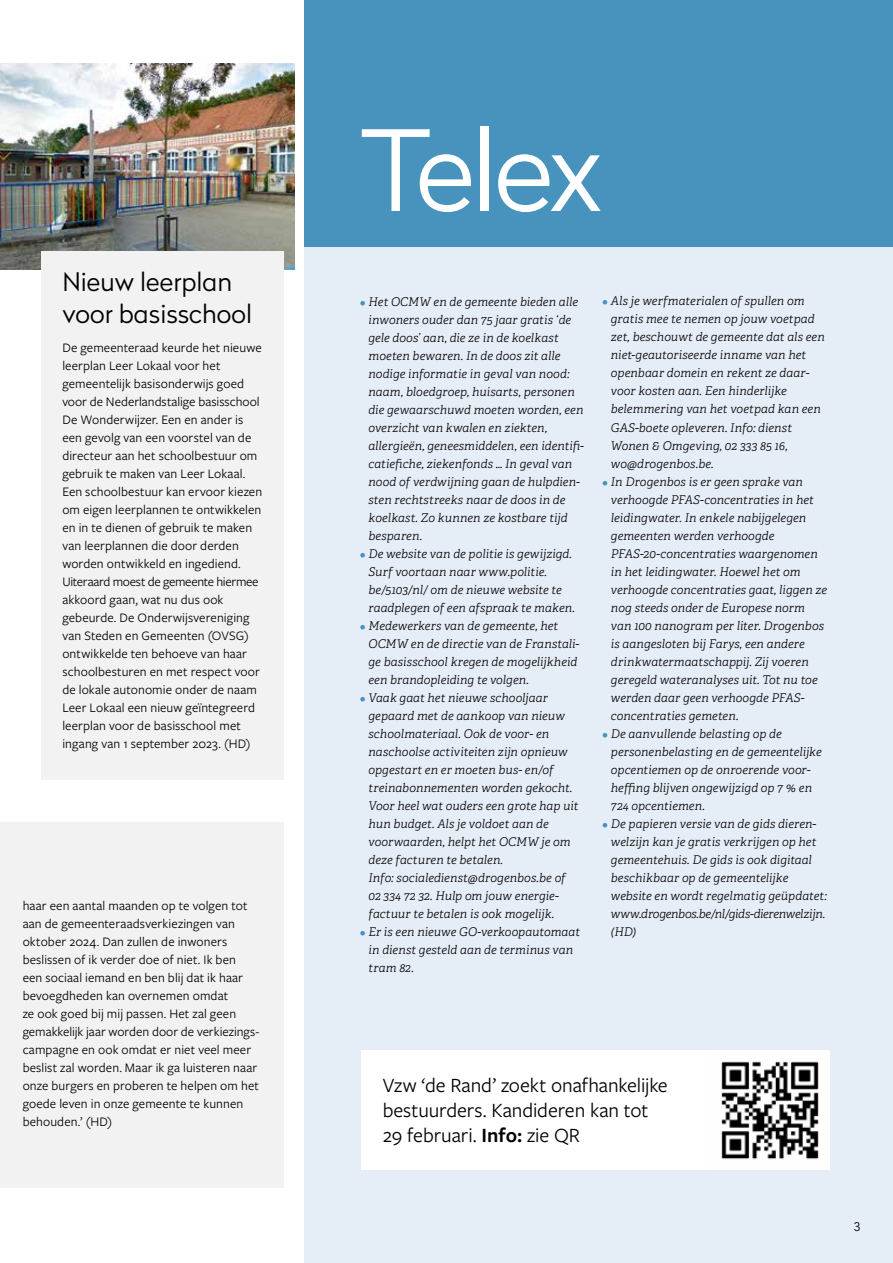
<style>
.page{position:relative;width:893px;height:1263px;background:#fff}
.page>*{position:absolute;margin:0;border:0;box-sizing:border-box;transform-origin:0 0}
.t1{font:300 111.15px "Radikal";letter-spacing:-.035em;color:#fff}
.t2{font:300 25.5px/31.5px "Radikal";color:#000}
.t3{font:21px/25.2px "Freight Sans Pro";letter-spacing:-.005em;color:#000}
.t4{font:13.5px/18px "Freight Sans Pro";letter-spacing:.01em;color:#000}
.t5{font:italic 300 12px/18px "Adelle";letter-spacing:.005em;color:#000}
.t6{font:300 12px "Radikal";color:#000}
.s1{font-family:"Freight Sans Pro";font-weight:700;font-style:normal;color:#4892be}
.s2{font-weight:600}
</style>
<div class="page">
<div style="left:0;top:823px;width:283px;height:365px;background:#f2f2f2"></div>
<div style="left:305px;top:246px;width:588px;height:1017px;background:#e5edf6"></div>
<div style="left:305px;top:0;width:588px;height:246px;background:#4892be"></div>
<img style="left:710px;top:1050px;width:119px;height:119px">
<div style="left:361px;top:1050px;width:349px;height:119px;background:#fff"></div>
<img style="left:0;top:64px;width:294px;height:206px">
<div style="left:41px;top:251px;width:242px;height:529px;background:#f2f2f2"></div>
<h2 class="t2" style="left:62px;top:266px;width:191px">Nieuw leerplan voor basisschool</h2>
<p class="t4" style="left:62px;top:338px;width:201px">De gemeenteraad keurde het nieuwe leerplan Leer Lokaal voor het gemeentelijk basisonderwijs goed voor de Nederlandstalige basisschool De Wonderwijzer. Een en ander is een gevolg van een voorstel van de directeur aan het schoolbestuur om gebruik te maken van Leer Lokaal.<br>Een schoolbestuur kan ervoor kiezen om eigen leerplannen te ontwikkelen en in te dienen of gebruik te maken van leerplannen die door derden worden ontwikkeld en ingediend.<br>Uiteraard moest de gemeente hiermee akkoord gaan, wat nu dus ook gebeurde. De Onderwijsvereniging van Steden en Gemeenten (OVSG) ontwikkelde ten behoeve van haar schoolbesturen en met respect voor de lokale autonomie onder de naam Leer Lokaal een nieuw geïntegreerd leerplan voor de basisschool met ingang van 1 september 2023. (HD)</p>
<p class="t4" style="left:23px;top:896px;width:238px">haar een aantal maanden op te volgen tot aan de gemeenteraadsverkiezingen van oktober 2024. Dan zullen de inwoners beslissen of ik verder doe of niet. Ik ben<br>een sociaal iemand en ben blij dat ik haar bevoegdheden kan overnemen omdat<br>ze ook goed bij mij passen. Het zal geen gemakkelijk jaar worden door de verkiezings&shy;campagne en ook omdat er niet veel meer beslist zal worden. Maar ik ga luisteren naar onze burgers en proberen te helpen om het goede leven in onze gemeente te kunnen behouden.’ (HD)</p>
<h1 class="t1" style="left:360px;top:93px;width:244px">Telex</h1>
<p class="t5" style="left:369px;top:293px;width:217px;text-indent:-9px"><span class="s1">•</span> Het OCMW en de gemeente bieden alle inwoners ouder dan 75 jaar gratis ‘de gele doos’ aan, die ze in de koelkast moeten bewaren. In de doos zit alle nodige informatie in geval van nood: naam, bloedgroep, huisarts, personen die gewaarschuwd moeten worden, een overzicht van kwalen en ziekten, allergieën, geneesmiddelen, een identifi&shy;catiefiche, ziekenfonds … In geval van nood of verdwijning gaan de hulpdien&shy;sten rechtstreeks naar de doos in de koelkast. Zo kunnen ze kostbare tijd besparen.</p>
<p class="t5" style="left:369px;top:545px;width:208px;text-indent:-9px"><span class="s1">•</span> De website van de politie is gewijzigd.<br>Surf voortaan naar www.politie. be/5103/nl/ om de nieuwe website te raadplegen of een afspraak te maken.</p>
<p class="t5" style="left:369px;top:617px;width:212px;text-indent:-9px"><span class="s1">•</span> Medewerkers van de gemeente, het OCMW en de directie van de Franstali&shy;ge basisschool kregen de mogelijkheid een brandopleiding te volgen.</p>
<p class="t5" style="left:369px;top:689px;width:211px;text-indent:-9px"><span class="s1">•</span> Vaak gaat het nieuwe schooljaar gepaard met de aankoop van nieuw schoolmateriaal. Ook de voor- en naschoolse activiteiten zijn opnieuw opgestart en er moeten bus- en/of treinabonnementen worden gekocht.<br>Voor heel wat ouders een grote hap uit hun budget. Als je voldoet aan de voorwaarden, helpt het OCMW je om deze facturen te betalen.<br>Info: socialedienst@drogenbos.be of 02 334 72 32. Hulp om jouw energie&shy;factuur te betalen is ook mogelijk.</p>
<p class="t5" style="left:369px;top:923px;width:213px;text-indent:-9px"><span class="s1">•</span> Er is een nieuwe GO-verkoopautomaat in dienst gesteld aan de terminus van tram 82.</p>
<p class="t5" style="left:611px;top:292px;width:215px;text-indent:-9px"><span class="s1">•</span> Als je werfmaterialen of spullen om gratis mee te nemen op jouw voetpad zet, beschouwt de gemeente dat als een niet-geautoriseerde inname van het openbaar domein en rekent ze daar&shy;voor kosten aan. Een hinderlijke belemmering van het voetpad kan een GAS-boete opleveren. Info: dienst Wonen &amp; Omgeving, 02 333 85 16, wo@drogenbos.be.</p>
<p class="t5" style="left:611px;top:472px;width:218px;text-indent:-9px"><span class="s1">•</span> In Drogenbos is er geen sprake van verhoogde PFAS-concentraties in het leidingwater. In enkele nabijgelegen gemeenten werden verhoogde PFAS-20-concentraties waargenomen in het leidingwater. Hoewel het om verhoogde concentraties gaat, liggen ze nog steeds onder de Europese norm van 100 nanogram per liter. Drogenbos is aangesloten bij Farys, een andere drinkwatermaatschappij. Zij voeren geregeld wateranalyses uit. Tot nu toe werden daar geen verhoogde PFAS&shy;concentraties gemeten.</p>
<p class="t5" style="left:611px;top:724px;width:212px;text-indent:-9px"><span class="s1">•</span> De aanvullende belasting op de personenbelasting en de gemeentelijke opcentiemen op de onroerende voor&shy;heffing blijven ongewijzigd op 7 % en<br>724 opcentiemen.</p>
<p class="t5" style="left:611px;top:814px;width:218px;text-indent:-9px"><span class="s1">•</span> De papieren versie van de gids dieren&shy;welzijn kan je gratis verkrijgen op het gemeentehuis. De gids is ook digitaal beschikbaar op de gemeentelijke website en wordt regelmatig geüpdatet: www.drogenbos.be/nl/gids-dierenwelzijn. (HD)</p>
<h3 class="t3" style="left:383px;top:1071px;width:287px">Vzw ‘de Rand’ zoekt onafhankelijke bestuurders. Kandideren kan tot<br>29 februari. <span class="s2">Info:</span> zie QR</h3>
<p class="t6" style="left:854px;top:1218px;width:8px">3</p>
</div>
